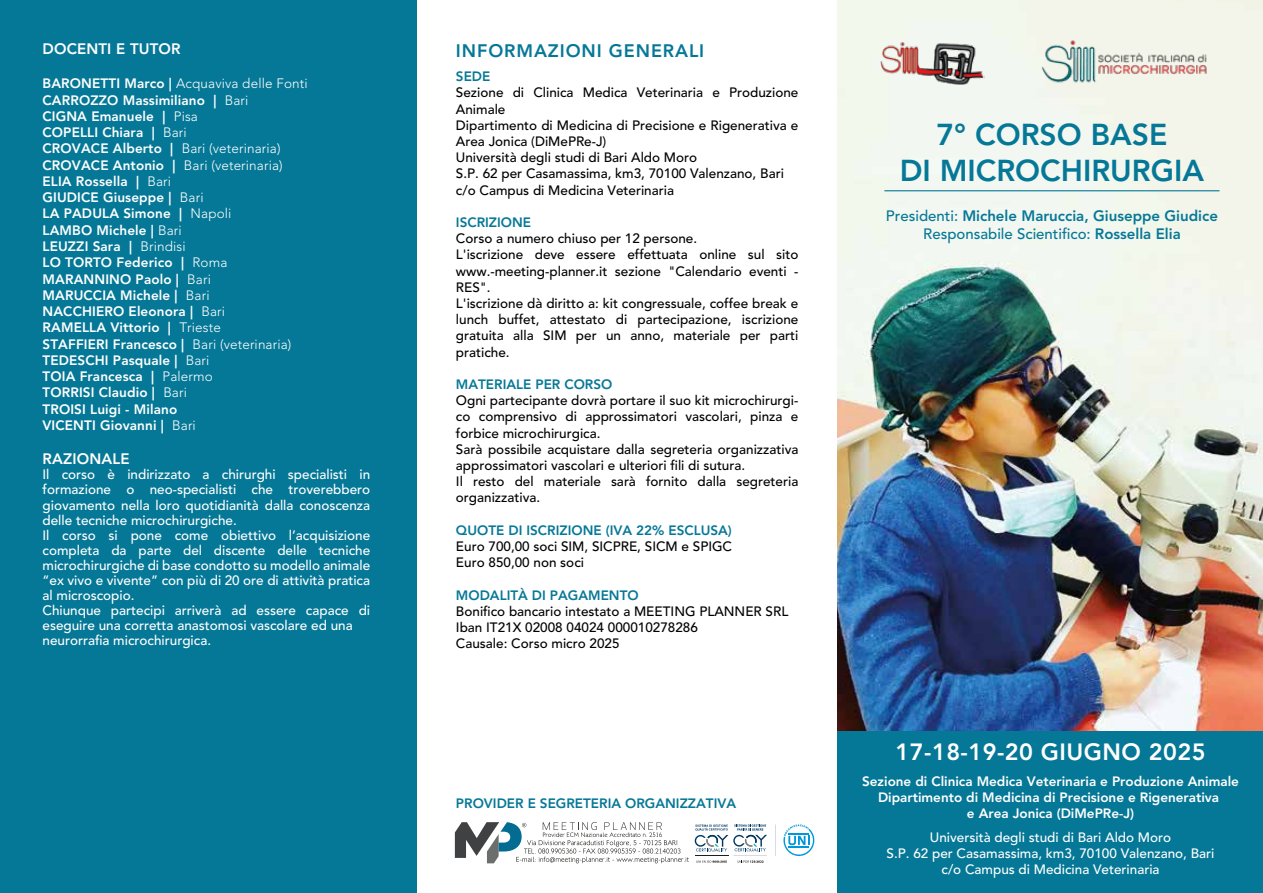
<style>
.page{position:relative;width:1263px;height:893px;background:#fff}
.page>*{position:absolute;margin:0;border:0;box-sizing:border-box;transform-origin:0 0}
.t1{font:800 30px/36px "Avenir LT Std";color:#067897;text-align:center}
.t2{font:800 23.4px "Avenir LT Std";letter-spacing:.02em;color:#fff}
.t3{font:800 18px "Avenir LT Std";letter-spacing:.05em;color:#067897}
.t4{font:800 15px/18px "Avenir LT Std";color:#067897;text-align:center}
.t5{font:800 15px "Avenir LT Std";letter-spacing:.01em;color:#fff}
.t6{font:500 13.5px/16.2px "Avenir LT Std";color:#000}
.t7{font:800 13.5px/16.2px "Avenir LT Std";letter-spacing:.01em;color:#fff;text-align:center}
.t8{font:500 13.5px/15px "Avenir LT Std";color:#fff;text-align:center}
.t9{font:800 13.5px "Avenir LT Std";color:#067897}
.s1{font-weight:300}
.s2{font-weight:500}
</style>
<div class="page">
<img style="left:838px;top:0;width:425px;height:731px">
<div style="left:838px;top:731px;width:425px;height:162px;background:#067897"></div>
<hr style="left:884px;top:190px;width:335px;height:1px;background:#067897">
<div style="left:0;top:0;width:417px;height:893px;background:#067897"></div>
<img style="left:880px;top:41px;width:104px;height:44px">
<img style="left:1031px;top:34px;width:190px;height:58px">
<svg style="left:455px;top:822px;width:234px;height:41px"></svg>
<svg style="left:775px;top:824px;width:1px;height:32px"></svg>
<svg style="left:783px;top:824px;width:31px;height:32px"></svg>
<svg style="left:695px;top:824px;width:72px;height:39px"></svg>
<p class="t5" style="left:43px;top:40px;width:140px">DOCENTI E TUTOR</p>
<p class="t7" style="left:43px;top:76px;width:267px;text-align:left">BARONETTI Marco | <span class="s1">Acquaviva delle Fonti<br></span>CARROZZO Massimiliano | <span class="s1">Bari<br></span>CIGNA Emanuele | <span class="s1">Pisa<br></span>COPELLI Chiara | <span class="s1">Bari<br></span>CROVACE Alberto | <span class="s1">Bari (veterinaria)<br></span>CROVACE Antonio | <span class="s1">Bari (veterinaria)<br></span>ELIA Rossella | <span class="s1">Bari<br></span>GIUDICE Giuseppe | <span class="s1">Bari<br></span>LA PADULA Simone | <span class="s1">Napoli<br></span>LAMBO Michele | <span class="s1">Bari<br></span>LEUZZI Sara | <span class="s1">Brindisi<br></span>LO TORTO Federico | <span class="s1">Roma<br></span>MARANNINO Paolo | <span class="s1">Bari<br></span>MARUCCIA Michele | <span class="s1">Bari<br></span>NACCHIERO Eleonora | <span class="s1">Bari<br></span>RAMELLA Vittorio | <span class="s1">Trieste<br></span>STAFFIERI Francesco | <span class="s1">Bari (veterinaria)<br></span>TEDESCHI Pasquale | <span class="s1">Bari<br></span>TOIA Francesca | <span class="s1">Palermo<br></span>TORRISI Claudio | <span class="s1">Bari<br></span>TROISI Luigi - Milano<br>VICENTI Giovanni | <span class="s1">Bari</span></p>
<p class="t5" style="left:43px;top:450px;width:89px">RAZIONALE</p>
<p class="t8" style="left:43px;top:468px;width:329px;text-align:left">Il corso è indirizzato a chirurghi specialisti in formazione o neo-specialisti che troverebbero giovamento nella loro quotidianità dalla conoscenza delle tecniche microchirurgiche.<br>Il corso si pone come obiettivo l’acquisizione completa da parte del discente delle tecniche microchirurgiche di base condotto su modello animale “ex vivo e vivente” con più di 20 ore di attività pratica al microscopio.<br>Chiunque partecipi arriverà ad essere capace di eseguire una corretta anastomosi vascolare ed una neurorrafia microchirurgica.</p>
<h3 class="t3" style="left:456px;top:41px;width:250px">INFORMAZIONI GENERALI</h3>
<p class="t9" style="left:456px;top:68px;width:36px">SEDE</p>
<p class="t6" style="left:456px;top:85px;width:344px">Sezione di Clinica Medica Veterinaria e Produzione Animale<br>Dipartimento di Medicina di Precisione e Rigenerativa e Area Jonica (DiMePRe-J)<br>Università degli studi di Bari Aldo Moro<br>S.P. 62 per Casamassima, km3, 70100 Valenzano, Bari c/o Campus di Medicina Veterinaria</p>
<p class="t9" style="left:456px;top:214px;width:77px">ISCRIZIONE</p>
<p class="t6" style="left:456px;top:231px;width:344px">Corso a numero chiuso per 12 persone.<br>L'iscrizione deve essere effettuata online sul sito www.-meeting-planner.it sezione "Calendario eventi - RES".<br>L'iscrizione dà diritto a: kit congressuale, coffee break e lunch buffet, attestato di partecipazione, iscrizione gratuita alla SIM per un anno, materiale per parti pratiche.</p>
<p class="t9" style="left:456px;top:376px;width:158px">MATERIALE PER CORSO</p>
<p class="t6" style="left:456px;top:393px;width:344px">Ogni partecipante dovrà portare il suo kit microchirurgi&shy;co comprensivo di approssimatori vascolari, pinza e forbice microchirurgica.<br>Sarà possibile acquistare dalla segreteria organizzativa approssimatori vascolari e ulteriori fili di sutura.<br>Il resto del materiale sarà fornito dalla segreteria organizzativa.</p>
<p class="t9" style="left:456px;top:522px;width:277px">QUOTE DI ISCRIZIONE (IVA 22% ESCLUSA)</p>
<p class="t6" style="left:456px;top:539px;width:278px">Euro 700,00 soci SIM, SICPRE, SICM e SPIGC<br>Euro 850,00 non soci</p>
<p class="t9" style="left:456px;top:587px;width:184px">MODALITÀ DI PAGAMENTO</p>
<p class="t6" style="left:456px;top:603px;width:334px">Bonifico bancario intestato a MEETING PLANNER SRL<br>Iban IT21X 02008 04024 000010278286<br>Causale: Corso micro 2025</p>
<p class="t9" style="left:456px;top:795px;width:282px">PROVIDER E SEGRETERIA ORGANIZZATIVA</p>
<h1 class="t1" style="left:900px;top:116px;width:306px">7° CORSO BASE<br>DI MICROCHIRURGIA</h1>
<p class="t4" style="left:886px;top:207px;width:334px"><span class="s2">Presidenti:</span> Michele Maruccia, Giuseppe Giudice<br><span class="s2">Responsabile Scientifico:</span> Rossella Elia</p>
<h2 class="t2" style="left:896px;top:738px;width:311px">17-18-19-20 GIUGNO 2025</h2>
<p class="t7" style="left:862px;top:773px;width:378px">Sezione di Clinica Medica Veterinaria e Produzione Animale<br>Dipartimento di Medicina di Precisione e Rigenerativa<br>e Area Jonica (DiMePRe-J)</p>
<p class="t8" style="left:886px;top:830px;width:329px;line-height:16px">Università degli studi di Bari Aldo Moro<br>S.P. 62 per Casamassima, km3, 70100 Valenzano, Bari c/o Campus di Medicina Veterinaria</p>
</div>
